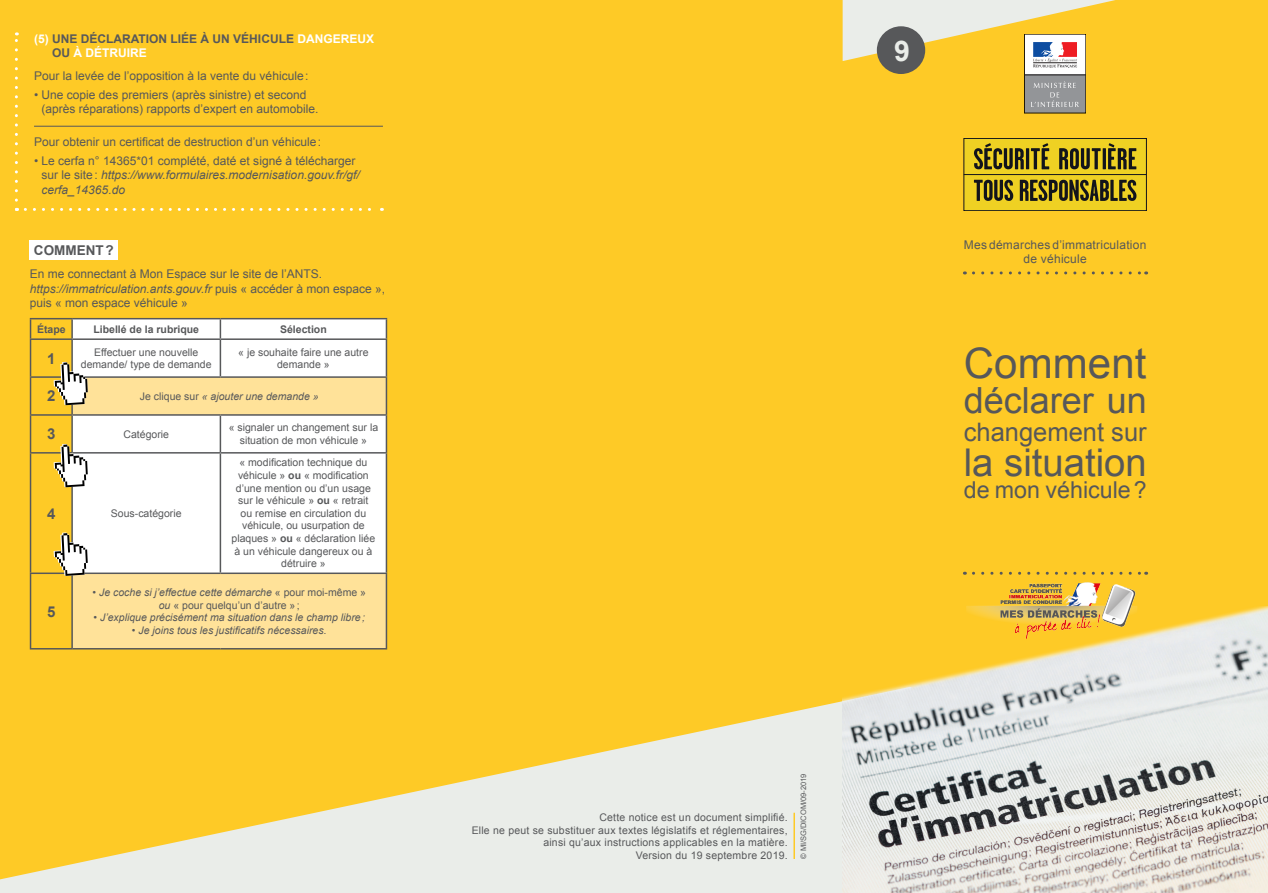
<style>
.page{position:relative;width:1268px;height:893px;background:#fff}
.page>*{position:absolute;margin:0;border:0;box-sizing:border-box;transform-origin:0 0}
.t1{font:42px "Arial";letter-spacing:.005em;color:#57585a}
.t2{font:38.25px "Arial";color:#57585a}
.t3{font:36px "Arial";color:#57585a}
.t4{font:700 28.5px "Arial";color:#eaede9}
.t5{font:25.5px "Arial";color:#57585a}
.t6{font:23.25px "Arial";color:#57585a}
.t7{font:700 15px "Arial";color:#57585a}
.Texte_courant{font:700 13.5px "Arial";color:#57585a}
.Texte_courant-2{font:12px/14.4px "Arial";color:#57585a}
.Texte_courant-3{font:italic 12px/14.4px "Arial";color:#57585a}
.Texte_courant-4{font:700 12px/14.4px "Arial";color:#57585a}
.bandeau_commun{font:12px/14.4px "Arial";letter-spacing:.02em;color:#57585a;text-align:center}
.bandeau_commun-2{font:10.5px/12.6px "Arial";color:#57585a;text-align:center}
.bandeau_commun-3{font:10.5px/12.6px "Arial";letter-spacing:.02em;color:#57585a;text-align:right}
.t8{font:italic 10.5px "Arial";color:#57585a}
.t9{font:700 10.5px "Arial";color:#57585a}
._10_-_Copyright{font:7.5px "Arial";color:#57585a}
.s1{color:#fff}
.s2{font-style:normal}
.s3{font-style:italic}
.s4{font-weight:700}
</style>
<div class="page">
<div style="left:0;top:0;width:1267px;height:893px;background:#feca26"></div>
<svg style="left:0;top:701px;width:842px;height:192px;fill:#eaede9"></svg>
<img style="left:842px;top:606px;width:425px;height:287px">
<img style="left:963px;top:583px;width:183px;height:56px">
<svg style="left:973px;top:572px;width:173px;height:3px"></svg>
<svg style="left:973px;top:271px;width:173px;height:3px"></svg>
<hr style="left:793px;top:813px;width:1px;height:46px;background:#feca26">
<svg style="left:25px;top:208px;width:357px;height:3px"></svg>
<svg style="left:15px;top:32px;width:3px;height:168px"></svg>
<hr style="left:34px;top:126px;width:349px;height:1px;background:#57585a">
<div style="left:30px;top:240px;width:88px;height:20px;background:#fff"></div>
<div style="left:88px;top:319px;width:297px;height:57px;background:#fff"></div>
<svg style="left:88px;top:378px;width:297px;height:270px;background:#fef2d4"></svg>
<hr style="left:30px;top:318px;width:42px;height:1px;background:#57585a">
<hr style="left:72px;top:318px;width:148px;height:1px;background:#57585a">
<hr style="left:220px;top:318px;width:167px;height:1px;background:#57585a">
<svg style="left:220px;top:319px;width:1px;height:19px"></svg>
<svg style="left:385px;top:319px;width:2px;height:19px"></svg>
<hr style="left:72px;top:338px;width:148px;height:2px;background:#57585a">
<hr style="left:220px;top:338px;width:167px;height:2px;background:#57585a">
<hr style="left:220px;top:340px;width:1px;height:36px;background:#57585a">
<hr style="left:385px;top:340px;width:2px;height:36px;background:#57585a">
<hr style="left:72px;top:376px;width:148px;height:2px;background:#57585a">
<hr style="left:220px;top:376px;width:167px;height:2px;background:#57585a">
<hr style="left:385px;top:378px;width:2px;height:36px;background:#57585a">
<hr style="left:72px;top:414px;width:148px;height:2px;background:#57585a">
<hr style="left:220px;top:414px;width:167px;height:2px;background:#57585a">
<hr style="left:220px;top:416px;width:1px;height:36px;background:#57585a">
<hr style="left:385px;top:416px;width:2px;height:36px;background:#57585a">
<hr style="left:72px;top:452px;width:148px;height:2px;background:#57585a">
<hr style="left:220px;top:452px;width:167px;height:2px;background:#57585a">
<hr style="left:220px;top:454px;width:1px;height:118px;background:#57585a">
<hr style="left:385px;top:454px;width:2px;height:118px;background:#57585a">
<hr style="left:72px;top:572px;width:148px;height:2px;background:#57585a">
<hr style="left:220px;top:572px;width:167px;height:2px;background:#57585a">
<hr style="left:385px;top:574px;width:2px;height:74px;background:#57585a">
<hr style="left:72px;top:648px;width:148px;height:1px;background:#57585a">
<hr style="left:220px;top:648px;width:167px;height:1px;background:#57585a">
<svg style="left:30px;top:319px;width:58px;height:330px"></svg>
<div style="left:876px;top:26px;width:49px;height:48px;background:#57585a;border-radius:50%"></div>
<div style="left:963px;top:138px;width:183px;height:73px;background:#efd123"></div>
<div style="left:963px;top:138px;width:183px;height:73px;border:1px solid #12141b"></div>
<svg style="left:974px;top:143px;width:74px;height:26px"></svg>
<svg style="left:1059px;top:143px;width:77px;height:26px"></svg>
<svg style="left:973px;top:180px;width:40px;height:21px"></svg>
<svg style="left:1019px;top:180px;width:117px;height:21px"></svg>
<hr style="left:963px;top:174px;width:183px;height:1px;background:#12141b">
<div style="left:1024px;top:34px;width:61px;height:41px;background:#fff"></div>
<svg style="left:842px;top:0;width:273px;height:68px"></svg>
<div style="left:1024px;top:75px;width:61px;height:38px;background:#939598"></div>
<hr style="left:1024px;top:75px;width:61px;height:1px;background:#231f20">
<svg style="left:1031px;top:81px;width:47px;height:26px"></svg>
<p class="Texte_courant-4" style="left:52px;top:32px;width:323px;text-indent:-18px"><span class="s1">(5)</span> UNE DÉCLARATION LIÉE À UN VÉHICULE <span class="s1">DANGEREUX<br></span>OU <span class="s1">À DÉTRUIRE</span></p>
<p class="Texte_courant-2" style="left:34px;top:69px;width:276px">Pour la levée de l’opposition à la vente du véhicule:</p>
<p class="Texte_courant-2" style="left:42px;top:87px;width:278px;text-indent:-8px">• Une copie des premiers (après sinistre) et second (après réparations) rapports d’expert en automobile.</p>
<p class="Texte_courant-2" style="left:34px;top:135px;width:289px">Pour obtenir un certificat de destruction d’un véhicule:</p>
<p class="Texte_courant-3" style="left:42px;top:154px;width:320px;text-indent:-8px"><span class="s2">• Le cerfa n° 14365*01 complété, daté et signé à télécharger sur le site:</span> https://www.formulaires.modernisation.gouv.fr/gf/ cerfa_14365.do</p>
<p class="Texte_courant" style="left:34px;top:241px;width:81px">COMMENT?</p>
<p class="Texte_courant-2" style="left:30px;top:267px;width:294px">En me connectant à Mon Espace sur le site de l’ANTS.</p>
<p class="Texte_courant-2" style="left:30px;top:281px;width:357px"><span class="s3">https://immatriculation.ants.gouv.fr</span> puis « accéder à mon espace », puis « mon espace véhicule »</p>
<p class="t9" style="left:37px;top:322px;width:30px">Étape</p>
<p class="t9" style="left:93px;top:322px;width:107px">Libellé de la rubrique</p>
<p class="t9" style="left:280px;top:322px;width:48px">Sélection</p>
<p class="t7" style="left:47px;top:348px;width:10px">1</p>
<p class="bandeau_commun-2" style="left:81px;top:346px;width:132px">Effectuer une nouvelle demande/ type de demande</p>
<p class="bandeau_commun-2" style="left:238px;top:346px;width:132px">« je souhaite faire une autre demande »</p>
<p class="t7" style="left:47px;top:386px;width:10px">2</p>
<p class="t8" style="left:140px;top:389px;width:180px"><span class="s2">Je clique sur</span> « ajouter une demande »</p>
<p class="t7" style="left:47px;top:424px;width:10px">3</p>
<p class="bandeau_commun-2" style="left:123px;top:428px;width:47px">Catégorie</p>
<p class="bandeau_commun-2" style="left:229px;top:422px;width:151px">« signaler un changement sur la situation de mon véhicule »</p>
<p class="t7" style="left:47px;top:503px;width:10px">4</p>
<p class="bandeau_commun-2" style="left:111px;top:507px;width:72px">Sous-catégorie</p>
<p class="bandeau_commun-2" style="left:231px;top:457px;width:145px">« modification technique du véhicule » <span class="s4">ou</span> « modification d’une mention ou d’un usage sur le véhicule » <span class="s4">ou</span> « retrait ou remise en circulation du véhicule, ou usurpation de plaques » <span class="s4">ou</span> « déclaration liée à un véhicule dangereux ou à détruire »</p>
<p class="t7" style="left:47px;top:601px;width:10px">5</p>
<p class="bandeau_commun-2" style="left:92px;top:586px;width:275px"><span class="s3">• Je coche si j’effectue cette démarche</span> « pour moi-même » <span class="s3">ou</span> « pour quelqu’un d’autre »;</p>
<p class="t8" style="left:94px;top:611px;width:273px">• J’explique précisément ma situation dans le champ libre;</p>
<p class="t8" style="left:132px;top:623px;width:196px">• Je joins tous les justificatifs nécessaires.</p>
<p class="bandeau_commun-3" style="left:599px;top:811px;width:190px">Cette notice est un document simplifié.</p>
<p class="bandeau_commun-3" style="left:471px;top:824px;width:317px">Elle ne peut se substituer aux textes législatifs et réglementaires, ainsi qu’aux instructions applicables en la matière.</p>
<p class="bandeau_commun-3" style="left:635px;top:849px;width:153px">Version du 19 septembre 2019.</p>
<p class="_10_-_Copyright" style="left:798px;top:859px;width:87px;rotate:-90deg">© MI/SG/DICOM/09-2019</p>
<p class="t4" style="left:894px;top:32px;width:17px">9</p>
<p class="bandeau_commun" style="left:963px;top:238px;width:184px">Mes démarches d’immatriculation de véhicule</p>
<p class="t1" style="left:963px;top:336px;width:184px">Comment</p>
<p class="t3" style="left:963px;top:377px;width:184px">déclarer un</p>
<p class="t5" style="left:963px;top:416px;width:184px">changement sur</p>
<p class="t2" style="left:963px;top:437px;width:184px">la situation</p>
<p class="t6" style="left:963px;top:475px;width:184px">de mon véhicule?</p>
</div>
